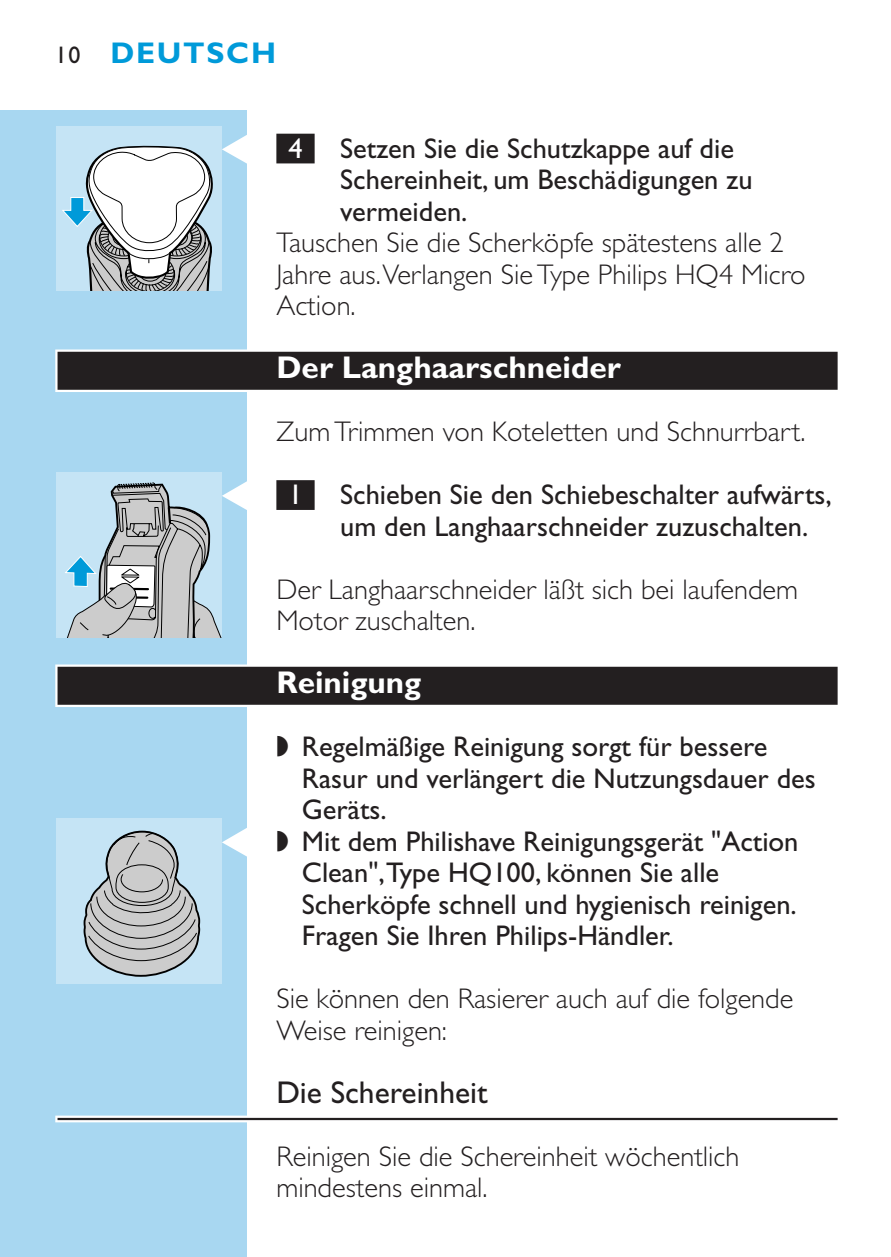
<style>
.page{position:relative;width:891px;height:1257px;background:#fff}
.page>*{position:absolute;margin:0;border:0;box-sizing:border-box;transform-origin:0 0}
.t1{font:54px "Philips Tape";color:#fff}
.t2{font:700 31.5px "Gill Sans";color:#fff}
.t3{font:31.5px "Gill Sans";color:#231f20}
.t4{font:700 30px "Gill Sans";letter-spacing:.055em;color:#009ad9}
.t5{font:28.5px/31.5px "Gill Sans";color:#231f20}
.t6{font:300 28.5px/31.5px "Gill Sans";color:#231f20}
.s1{font-weight:400;font-size:24px;color:#231f20}
.s2{font-family:"Gill Sans";font-size:28.5px}
.s3{font-family:"Philips Tape";font-size:54px;color:#fff}
</style>
<div class="page">
<div style="left:0;top:110px;width:247px;height:1147px;background:#a8d7f1"></div>
<div style="left:276px;top:134px;width:39px;height:29px;background:#231f20"></div>
<svg style="left:55px;top:350px;width:783px;height:42px"></svg>
<div style="left:58px;top:352px;width:780px;height:38px;background:#231f20"></div>
<div style="left:276px;top:480px;width:39px;height:30px;background:#231f20"></div>
<svg style="left:55px;top:665px;width:783px;height:42px"></svg>
<div style="left:58px;top:667px;width:780px;height:38px;background:#231f20"></div>
<div style="left:55px;top:1116px;width:783px;height:6px;background:#e3e2e3"></div>
<hr style="left:58px;top:1118px;width:780px;height:2px;background:#231f20">
<div style="left:56px;top:126px;width:165px;height:165px;background:#c5e4f5"></div>
<svg style="left:62px;top:145px;width:151px;height:146px"></svg>
<svg style="left:58px;top:472px;width:163px;height:165px;background:#b4c3cb"></svg>
<div style="left:56px;top:819px;width:165px;height:165px;background:#c5e4f5"></div>
<svg style="left:83px;top:831px;width:118px;height:146px"></svg>
<p class="t4" style="left:55px;top:43px;width:222px"><span class="s1">10</span> DEUTSCH</p>
<h1 class="t1" style="left:217px;top:113px;width:87px">C <span class="s2">4</span></h1>
<p class="t5" style="left:340px;top:135px;width:414px">Setzen Sie die Schutzkappe auf die<br>Schereinheit, um Beschädigungen zu vermeiden.</p>
<p class="t6" style="left:276px;top:230px;width:531px">Tauschen Sie die Scherköpfe spätestens alle 2<br>Jahre aus.Verlangen Sie Type Philips HQ4 Micro<br>Action.</p>
<p class="t2" style="left:276px;top:357px;width:346px">Der Langhaarschneider</p>
<p class="t6" style="left:276px;top:419px;width:531px">Zum Trimmen von Koteletten und Schnurrbart.</p>
<h1 class="t1" style="left:217px;top:460px;width:87px">C <span class="s2">1</span></h1>
<p class="t5" style="left:340px;top:482px;width:493px">Schieben Sie den Schiebeschalter aufwärts, um den Langhaarschneider zuzuschalten.</p>
<p class="t6" style="left:276px;top:576px;width:523px">Der Langhaarschneider läßt sich bei laufendem<br>Motor zuschalten.</p>
<p class="t2" style="left:276px;top:672px;width:146px">Reinigung</p>
<p class="t5" style="left:276px;top:734px;width:493px">◗ Regelmäßige Reinigung sorgt für bessere</p>
<p class="t5" style="left:302px;top:765px;width:516px">Rasur und verlängert die Nutzungsdauer des</p>
<p class="t5" style="left:302px;top:797px;width:86px">Geräts.</p>
<p class="t5" style="left:217px;top:828px;width:583px"><span class="s3">C</span> ◗ Mit dem Philishave Reinigungsgerät "Action</p>
<p class="t5" style="left:302px;top:860px;width:419px">Clean",Type HQ100, können Sie alle</p>
<p class="t5" style="left:302px;top:891px;width:496px">Scherköpfe schnell und hygienisch reinigen.</p>
<p class="t5" style="left:302px;top:923px;width:373px">Fragen Sie Ihren Philips-Händler.</p>
<p class="t6" style="left:276px;top:986px;width:519px">Sie können den Rasierer auch auf die folgende<br>Weise reinigen:</p>
<p class="t3" style="left:276px;top:1081px;width:213px">Die Schereinheit</p>
<p class="t6" style="left:276px;top:1143px;width:465px">Reinigen Sie die Schereinheit wöchentlich mindestens einmal.</p>
</div>
